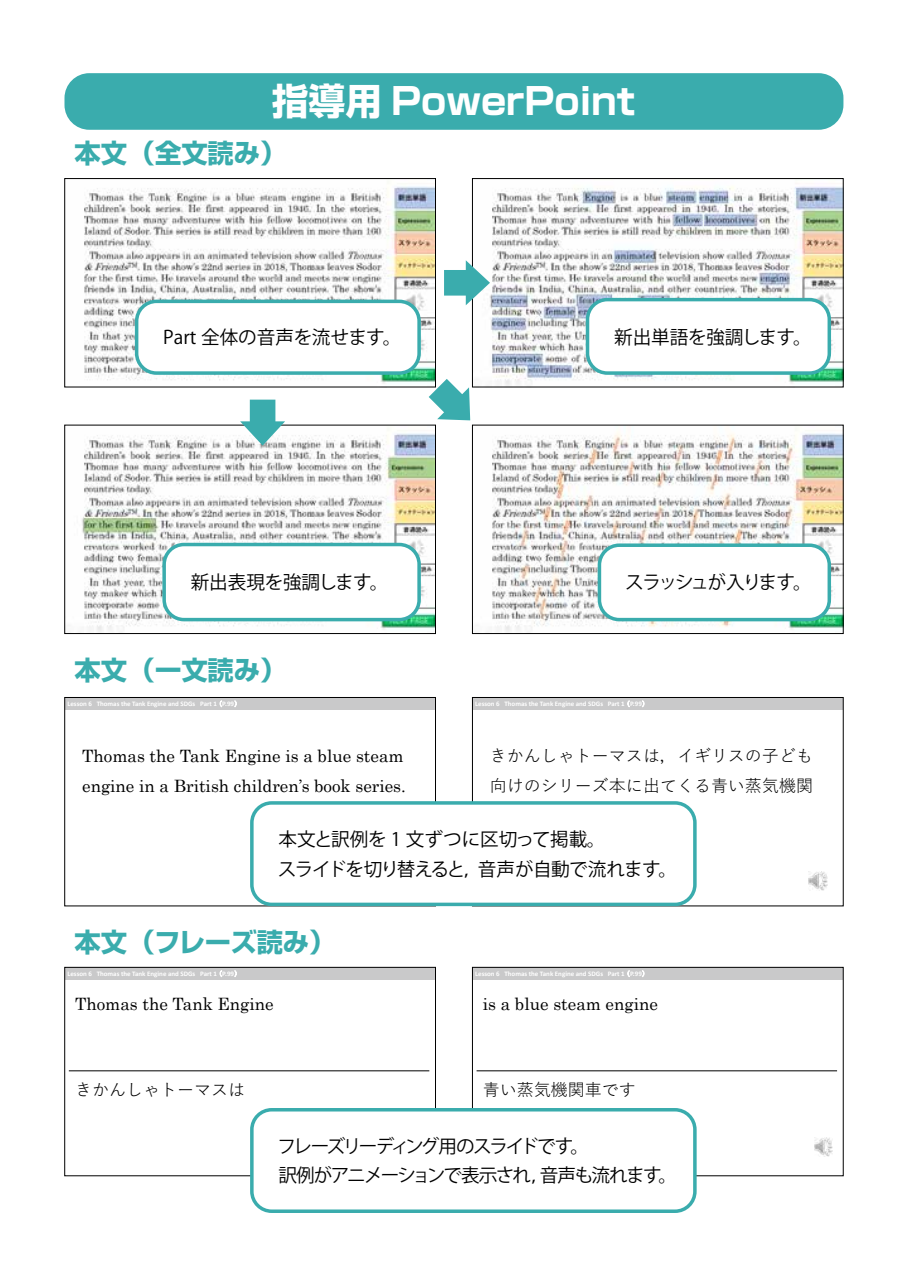
<style>
.page{position:relative;width:903px;height:1275px;background:#fff}
.page>*{position:absolute;margin:0;border:0;box-sizing:border-box;transform-origin:0 0}
.t1{font:700 36.75px "Shin Go Pro";color:#fff}
.t2{font:700 26.25px "Shin Go Pro";color:#3aacad}
.t3{font:18.55px/29.8px "Koz Go Pro";letter-spacing:-.1em;color:#000}
.t4{font:18.55px/29.8px "Koz Go Pro";letter-spacing:-.03em;color:#000}
.t5{font:18.55px "Koz Go Pro";letter-spacing:-.02em;color:#000}
.t6{font:18.55px "Koz Go Pro";color:#000}
.t7{font:18.55px "Koz Go Pro";letter-spacing:-.11em;color:#000}
.t8{font:16.97px/30.6px "Century";color:#000}
.t9{font:16.97px/30.6px "Yu Gothic";color:#000}
.t10{font:700 7px "Calibri";color:#fff}
.s1{font-family:"MS P Gothic";font-weight:400}
</style>
<div class="page">
<img style="left:84px;top:186px;width:350px;height:198px">
<div style="left:64px;top:178px;width:372px;height:209px;border:1px solid #000"></div>
<img style="left:82px;top:433px;width:352px;height:199px">
<div style="left:64px;top:425px;width:372px;height:209px;border:1px solid #000"></div>
<div style="left:65px;top:697px;width:370px;height:13px;background:#c9c9ca"></div>
<div style="left:64px;top:697px;width:372px;height:209px;border:1px solid #000"></div>
<div style="left:65px;top:967px;width:370px;height:13px;background:#c9c9ca"></div>
<hr style="left:69px;top:1070px;width:360px;height:1px;background:#000">
<div style="left:64px;top:967px;width:372px;height:209px;border:1px solid #000"></div>
<img style="left:490px;top:186px;width:351px;height:199px">
<div style="left:472px;top:178px;width:371px;height:209px;border:1px solid #000"></div>
<img style="left:492px;top:432px;width:349px;height:200px">
<div style="left:472px;top:425px;width:371px;height:209px;border:1px solid #000"></div>
<div style="left:472px;top:697px;width:371px;height:13px;background:#c9c9ca"></div>
<img style="left:808px;top:872px;width:19px;height:18px">
<div style="left:472px;top:697px;width:371px;height:209px;border:1px solid #000"></div>
<div style="left:472px;top:967px;width:371px;height:13px;background:#c9c9ca"></div>
<hr style="left:476px;top:1070px;width:361px;height:1px;background:#000">
<img style="left:814px;top:1138px;width:19px;height:18px">
<div style="left:472px;top:967px;width:371px;height:209px;border:1px solid #000"></div>
<div style="left:252px;top:803px;width:443px;height:101px;background:#fff;border-radius:20px"></div>
<div style="left:250px;top:801px;width:447px;height:105px;border:4px solid #3aacad;border-radius:20px"></div>
<div style="left:137px;top:301px;width:282px;height:72px;background:#fff;border-radius:20px"></div>
<div style="left:135px;top:300px;width:286px;height:75px;border:4px solid #3aacad;border-radius:20px"></div>
<div style="left:587px;top:300px;width:242px;height:73px;background:#fff;border-radius:20px"></div>
<div style="left:586px;top:298px;width:245px;height:77px;border:4px solid #3aacad;border-radius:20px"></div>
<div style="left:599px;top:545px;width:230px;height:75px;background:#fff;border-radius:20px"></div>
<div style="left:598px;top:543px;width:233px;height:78px;border:4px solid #3aacad;border-radius:20px"></div>
<div style="left:164px;top:544px;width:255px;height:76px;background:#fff;border-radius:20px"></div>
<div style="left:162px;top:543px;width:259px;height:78px;border:4px solid #3aacad;border-radius:20px"></div>
<div style="left:252px;top:1110px;width:443px;height:101px;background:#fff;border-radius:20px"></div>
<div style="left:250px;top:1108px;width:447px;height:105px;border:4px solid #3aacad;border-radius:20px"></div>
<div style="left:64px;top:73px;width:779px;height:57px;background:#3aacad;border-radius:25px"></div>
<div style="left:444px;top:270px;width:31px;height:26px;background:#3aacad"></div>
<svg style="left:466px;top:260px;width:24px;height:45px"></svg>
<div style="left:250px;top:400px;width:25px;height:31px;background:#3aacad"></div>
<svg style="left:240px;top:421px;width:45px;height:25px"></svg>
<svg style="left:401px;top:352px;width:95px;height:94px"></svg>
<h1 class="t1" style="left:272px;top:72px;width:365px">指導用 PowerPoint</h1>
<h2 class="t2" style="left:74px;top:132px;width:213px">本文（全文読み）</h2>
<h3 class="t6" style="left:163px;top:325px;width:240px">Part 全体の音声を流せます。</h3>
<h3 class="t5" style="left:614px;top:325px;width:199px">新出単語を強調します。</h3>
<h3 class="t5" style="left:191px;top:570px;width:199px">新出表現を強調します。</h3>
<h3 class="t7" style="left:625px;top:571px;width:188px">スラッシュが入ります。</h3>
<h2 class="t2" style="left:74px;top:650px;width:213px">本文（一文読み）</h2>
<p class="t10" style="left:67px;top:699px;width:172px">Lesson 6 Thomas the Tank Engine and SDGs Part 1 <span class="s1">（</span>P.99<span class="s1">）</span></p>
<h3 class="t8" style="left:82px;top:739px;width:325px">Thomas the Tank Engine is a blue steam engine in a British children’s book series.</h3>
<p class="t10" style="left:475px;top:699px;width:172px">Lesson 6 Thomas the Tank Engine and SDGs Part 1 <span class="s1">（</span>P.99<span class="s1">）</span></p>
<h3 class="t9" style="left:490px;top:738px;width:325px">きかんしゃトーマスは，イギリスの子ども向けのシリーズ本に出てくる青い蒸気機関</h3>
<h3 class="t4" style="left:278px;top:825px;width:401px">本文と訳例を 1 文ずつに区切って掲載。<br>スライドを切り替えると，音声が自動で流れます。</h3>
<h2 class="t2" style="left:74px;top:921px;width:263px">本文（フレーズ読み）</h2>
<p class="t10" style="left:67px;top:969px;width:172px">Lesson 6 Thomas the Tank Engine and SDGs Part 1 <span class="s1">（</span>P.99<span class="s1">）</span></p>
<h3 class="t8" style="left:75px;top:987px;width:200px">Thomas the Tank Engine</h3>
<h3 class="t9" style="left:75px;top:1072px;width:172px">きかんしゃトーマスは</h3>
<p class="t10" style="left:475px;top:969px;width:172px">Lesson 6 Thomas the Tank Engine and SDGs Part 1 <span class="s1">（</span>P.99<span class="s1">）</span></p>
<h3 class="t8" style="left:483px;top:987px;width:177px">is a blue steam engine</h3>
<h3 class="t9" style="left:483px;top:1072px;width:155px">青い蒸気機関車です</h3>
<h3 class="t3" style="left:277px;top:1131px;width:401px">フレーズリーディング用のスライドです。<br>訳例がアニメーションで表示され，音声も流れます。</h3>
</div>
